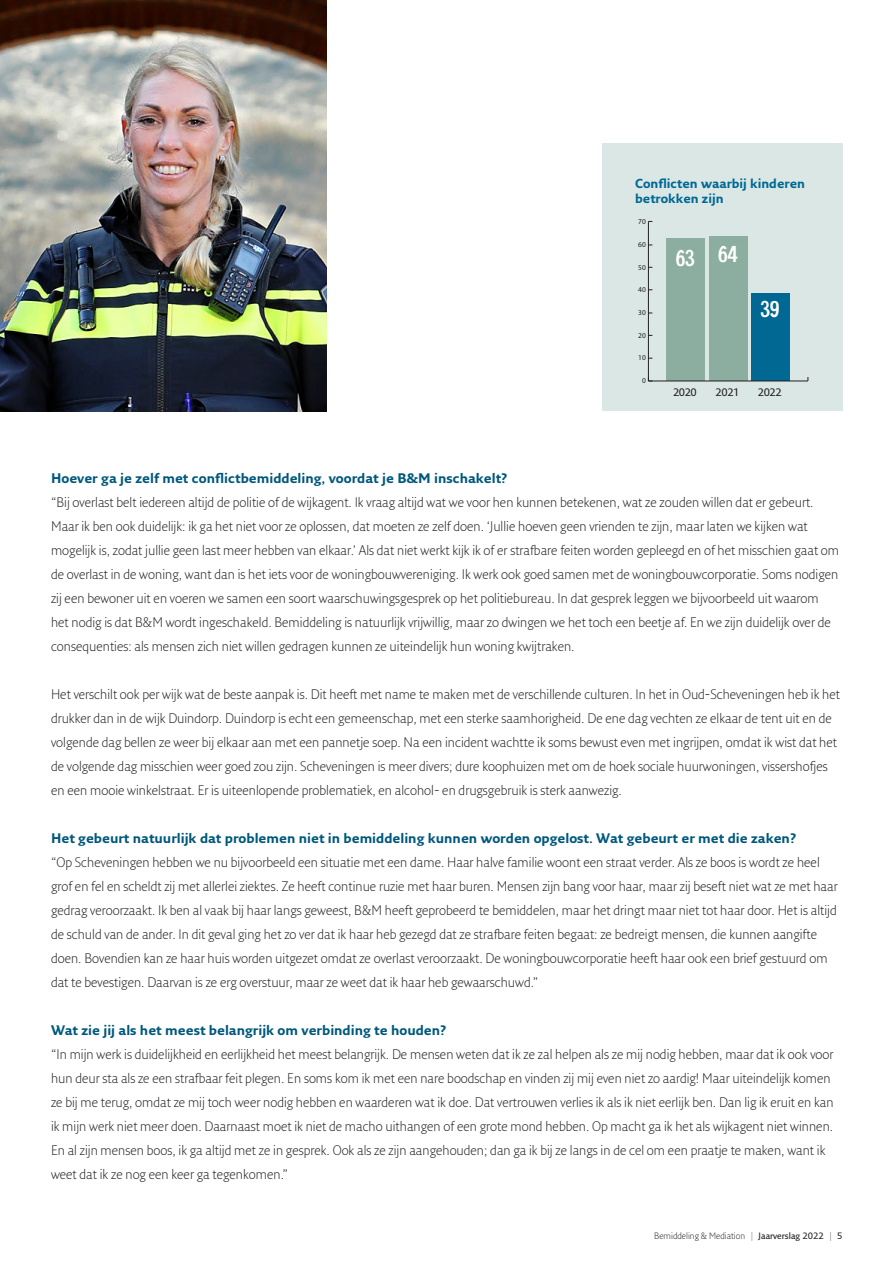
<style>
.page{position:relative;width:893px;height:1263px;background:#fff}
.page>*{position:absolute;margin:0;border:0;box-sizing:border-box;transform-origin:0 0}
.t1{font:22.65px "Meriden";color:#fff}
.t2{font:300 13.5px/24px "Fresco Sans Std";color:#231f20}
.t3{font:700 13.5px "Fresco Sans Std";color:#00597c}
.t4{font:700 12.75px/15.3px "Fresco Sans Std";color:#006893}
.t5{font:600 10.65px "Fresco Sans Std";letter-spacing:-.04em;color:#231f20}
.t6{font:300 9px "Fresco Sans Std";color:#231f20}
.t7{font:7.5px "Myriad Pro";color:#231f20}
.s1{font-weight:600}
</style>
<div class="page">
<img style="left:1px;top:0;width:325px;height:411px">
<div style="left:602px;top:143px;width:241px;height:268px;background:#dae7e4"></div>
<div style="left:752px;top:293px;width:38px;height:88px;background:#006893"></div>
<div style="left:709px;top:237px;width:38px;height:144px;background:#8baea1"></div>
<div style="left:666px;top:239px;width:39px;height:142px;background:#8baea1"></div>
<hr style="left:648px;top:381px;width:160px;height:1px;background:#231f20">
<hr style="left:648px;top:221px;width:1px;height:160px;background:#231f20">
<p class="t4" style="left:635px;top:175px;width:171px">Conflicten waarbij kinderen betrokken zijn</p>
<p class="t7" style="left:638px;top:217px;width:9px">70</p>
<p class="t7" style="left:638px;top:240px;width:9px">60</p>
<p class="t7" style="left:638px;top:262px;width:9px">50</p>
<p class="t7" style="left:638px;top:285px;width:9px">40</p>
<p class="t7" style="left:638px;top:308px;width:9px">30</p>
<p class="t7" style="left:638px;top:330px;width:9px">20</p>
<p class="t7" style="left:638px;top:353px;width:9px">10</p>
<p class="t7" style="left:642px;top:376px;width:5px">0</p>
<p class="t1" style="left:676px;top:243px;width:63px">63 64</p>
<p class="t1" style="left:760px;top:296px;width:21px">39</p>
<p class="t5" style="left:673px;top:385px;width:25px">2020</p>
<p class="t5" style="left:716px;top:385px;width:25px">2021</p>
<p class="t5" style="left:758px;top:385px;width:25px">2022</p>
<p class="t3" style="left:51px;top:470px;width:458px">Hoever ga je zelf met conflictbemiddeling, voordat je B&amp;M inschakelt?</p>
<p class="t2" style="left:51px;top:490px;width:790px">“Bij overlast belt iedereen altijd de politie of de wijkagent. Ik vraag altijd wat we voor hen kunnen betekenen, wat ze zouden willen dat er gebeurt.<br>Maar ik ben ook duidelijk: ik ga het niet voor ze oplossen, dat moeten ze zelf doen. ‘Jullie hoeven geen vrienden te zijn, maar laten we kijken wat mogelijk is, zodat jullie geen last meer hebben van elkaar.’ Als dat niet werkt kijk ik of er strafbare feiten worden gepleegd en of het misschien gaat om de overlast in de woning, want dan is het iets voor de woningbouwvereniging. Ik werk ook goed samen met de woningbouwcorporatie. Soms nodigen zij een bewoner uit en voeren we samen een soort waarschuwingsgesprek op het politiebureau. In dat gesprek leggen we bijvoorbeeld uit waarom het nodig is dat B&amp;M wordt ingeschakeld. Bemiddeling is natuurlijk vrijwillig, maar zo dwingen we het toch een beetje af. En we zijn duidelijk over de consequenties: als mensen zich niet willen gedragen kunnen ze uiteindelijk hun woning kwijtraken.</p>
<p class="t2" style="left:51px;top:682px;width:790px">Het verschilt ook per wijk wat de beste aanpak is. Dit heeft met name te maken met de verschillende culturen. In het in Oud-Scheveningen heb ik het drukker dan in de wijk Duindorp. Duindorp is echt een gemeenschap, met een sterke saamhorigheid. De ene dag vechten ze elkaar de tent uit en de volgende dag bellen ze weer bij elkaar aan met een pannetje soep. Na een incident wachtte ik soms bewust even met ingrijpen, omdat ik wist dat het de volgende dag misschien weer goed zou zijn. Scheveningen is meer divers; dure koophuizen met om de hoek sociale huurwoningen, vissershofjes en een mooie winkelstraat. Er is uiteenlopende problematiek, en alcohol- en drugsgebruik is sterk aanwezig.</p>
<p class="t3" style="left:51px;top:830px;width:747px">Het gebeurt natuurlijk dat problemen niet in bemiddeling kunnen worden opgelost. Wat gebeurt er met die zaken?</p>
<p class="t2" style="left:51px;top:850px;width:788px">“Op Scheveningen hebben we nu bijvoorbeeld een situatie met een dame. Haar halve familie woont een straat verder. Als ze boos is wordt ze heel grof en fel en scheldt zij met allerlei ziektes. Ze heeft continue ruzie met haar buren. Mensen zijn bang voor haar, maar zij beseft niet wat ze met haar gedrag veroorzaakt. Ik ben al vaak bij haar langs geweest, B&amp;M heeft geprobeerd te bemiddelen, maar het dringt maar niet tot haar door. Het is altijd de schuld van de ander. In dit geval ging het zo ver dat ik haar heb gezegd dat ze strafbare feiten begaat: ze bedreigt mensen, die kunnen aangifte doen. Bovendien kan ze haar huis worden uitgezet omdat ze overlast veroorzaakt. De woningbouwcorporatie heeft haar ook een brief gestuurd om dat te bevestigen. Daarvan is ze erg overstuur, maar ze weet dat ik haar heb gewaarschuwd.”</p>
<p class="t3" style="left:51px;top:1022px;width:397px">Wat zie jij als het meest belangrijk om verbinding te houden?</p>
<p class="t2" style="left:51px;top:1042px;width:784px">“In mijn werk is duidelijkheid en eerlijkheid het meest belangrijk. De mensen weten dat ik ze zal helpen als ze mij nodig hebben, maar dat ik ook voor hun deur sta als ze een strafbaar feit plegen. En soms kom ik met een nare boodschap en vinden zij mij even niet zo aardig! Maar uiteindelijk komen ze bij me terug, omdat ze mij toch weer nodig hebben en waarderen wat ik doe. Dat vertrouwen verlies ik als ik niet eerlijk ben. Dan lig ik eruit en kan ik mijn werk niet meer doen. Daarnaast moet ik niet de macho uithangen of een grote mond hebben. Op macht ga ik het als wijkagent niet winnen.<br>En al zijn mensen boos, ik ga altijd met ze in gesprek. Ook als ze zijn aangehouden; dan ga ik bij ze langs in de cel om een praatje te maken, want ik weet dat ik ze nog een keer ga tegenkomen.”</p>
<p class="t6" style="left:654px;top:1230px;width:190px">Bemiddeling &amp; Mediation | <span class="s1">Jaarverslag 2022</span> | <span class="s1">5</span></p>
</div>
